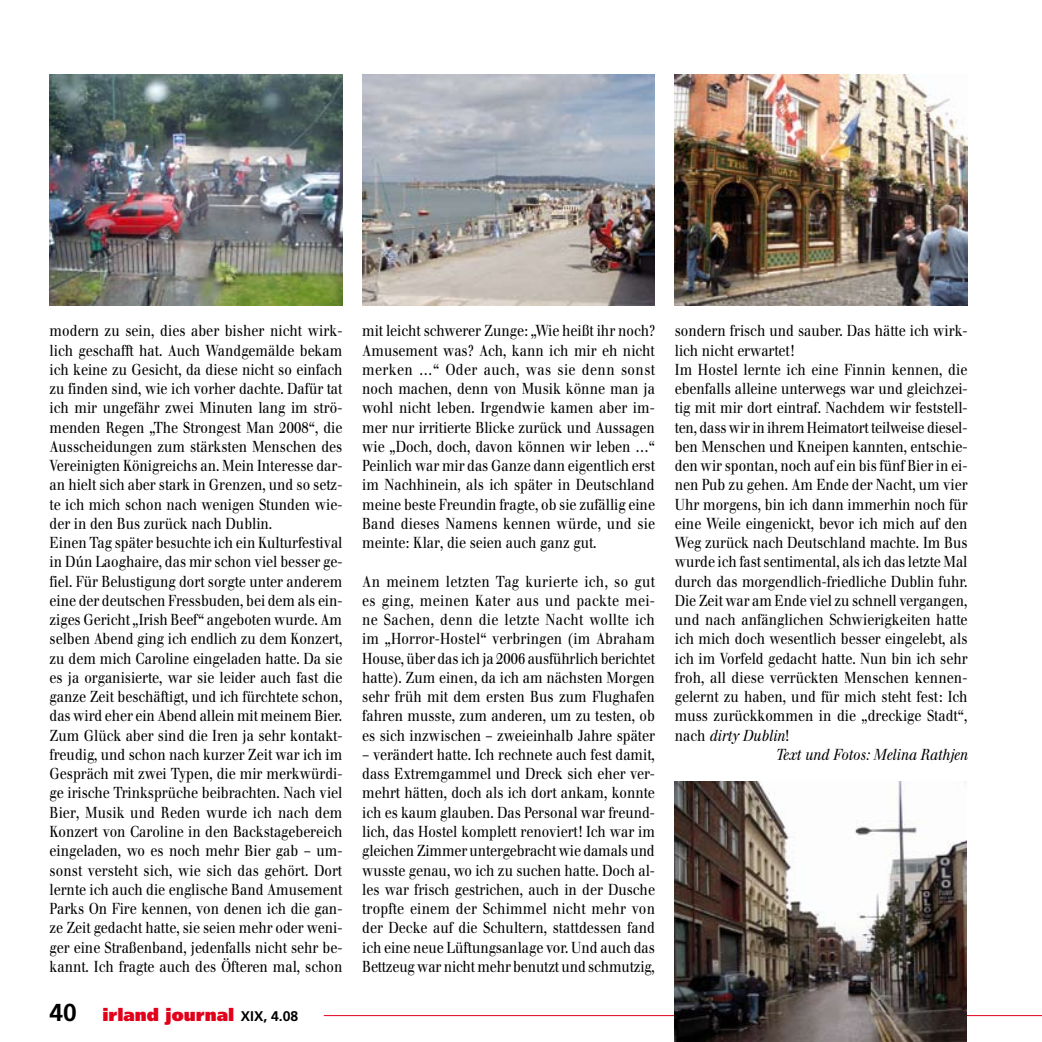
<style>
.page{position:relative;width:1042px;height:1042px;background:#fff}
.page>*{position:absolute;margin:0;border:0;box-sizing:border-box;transform-origin:0 0}
.t1{font:700 24.5px "Frutiger";color:#000}
.t2{font:900 17.5px "Frutiger";color:#e2001a}
.t3{font:15.75px/19.2px "Walbaum";color:#000;text-align:justify;scale:.85 1}
.t4{font:italic 15.75px "Walbaum";color:#000;scale:.85 1}
.s1{font-weight:700;font-size:14px;color:#000}
.s2{font-style:normal}
</style>
<div class="page">
<hr style="left:324px;top:1015px;width:718px;height:1px;background:#e2001a">
<img style="left:50px;top:74px;width:292px;height:231px">
<img style="left:362px;top:74px;width:293px;height:231px">
<img style="left:675px;top:74px;width:292px;height:231px">
<img style="left:675px;top:781px;width:292px;height:261px">
<p class="t3" style="left:50px;top:321px;width:346px;text-align:left">modern zu sein, dies aber bisher nicht wirk&shy;lich geschafft hat. Auch Wandgemälde bekam ich keine zu Gesicht, da diese nicht so einfach zu finden sind, wie ich vorher dachte. Dafür tat ich mir ungefähr zwei Minuten lang im strö&shy;menden Regen „The Strongest Man 2008“, die Ausscheidungen zum stärksten Menschen des Vereinigten Königreichs an. Mein Interesse dar&shy;an hielt sich aber stark in Grenzen, und so setz&shy;te ich mich schon nach wenigen Stunden wie&shy;der in den Bus zurück nach Dublin.<br>Einen Tag später besuchte ich ein Kulturfestival in Dún Laoghaire, das mir schon viel besser ge&shy;fiel. Für Belustigung dort sorgte unter anderem eine der deutschen Fressbuden, bei dem als ein&shy;ziges Gericht „Irish Beef“ angeboten wurde. Am selben Abend ging ich endlich zu dem Konzert, zu dem mich Caroline eingeladen hatte. Da sie es ja organisierte, war sie leider auch fast die ganze Zeit beschäftigt, und ich fürchtete schon, das wird eher ein Abend allein mit meinem Bier.<br>Zum Glück aber sind die Iren ja sehr kontakt&shy;freudig, und schon nach kurzer Zeit war ich im Gespräch mit zwei Typen, die mir merkwürdi&shy;ge irische Trinksprüche beibrachten. Nach viel Bier, Musik und Reden wurde ich nach dem Konzert von Caroline in den Backstagebereich eingeladen, wo es noch mehr Bier gab – um&shy;sonst versteht sich, wie sich das gehört. Dort lernte ich auch die englische Band Amusement Parks On Fire kennen, von denen ich die gan&shy;ze Zeit gedacht hatte, sie seien mehr oder weni&shy;ger eine Straßenband, jedenfalls nicht sehr be&shy;kannt. Ich fragte auch des Öfteren mal, schon</p>
<p class="t3" style="left:362px;top:321px;width:346px">mit leicht schwerer Zunge: „Wie heißt ihr noch?<br>Amusement was? Ach, kann ich mir eh nicht merken …“ Oder auch, was sie denn sonst noch machen, denn von Musik könne man ja wohl nicht leben. Irgendwie kamen aber im&shy;mer nur irritierte Blicke zurück und Aussagen wie „Doch, doch, davon können wir leben …“ Peinlich war mir das Ganze dann eigentlich erst im Nachhinein, als ich später in Deutschland meine beste Freundin fragte, ob sie zufällig eine Band dieses Namens kennen würde, und sie meinte: Klar, die seien auch ganz gut.</p>
<p class="t3" style="left:362px;top:572px;width:346px">An meinem letzten Tag kurierte ich, so gut es ging, meinen Kater aus und packte mei&shy;ne Sachen, denn die letzte Nacht wollte ich im „Horror-Hostel“ verbringen (im Abraham House, über das ich ja 2006 ausführlich berichtet hatte). Zum einen, da ich am nächsten Morgen sehr früh mit dem ersten Bus zum Flughafen fahren musste, zum anderen, um zu testen, ob es sich inzwischen – zweieinhalb Jahre später</p>
<p class="t3" style="left:362px;top:745px;width:346px">– verändert hatte. Ich rechnete auch fest damit, dass Extremgammel und Dreck sich eher ver&shy;mehrt hätten, doch als ich dort ankam, konnte ich es kaum glauben. Das Personal war freund&shy;lich, das Hostel komplett renoviert! Ich war im gleichen Zimmer untergebracht wie damals und wusste genau, wo ich zu suchen hatte. Doch al&shy;les war frisch gestrichen, auch in der Dusche tropfte einem der Schimmel nicht mehr von der Decke auf die Schultern, stattdessen fand ich eine neue Lüftungsanlage vor. Und auch das Bettzeug war nicht mehr benutzt und schmutzig,</p>
<h1 class="t1" style="left:50px;top:998px;width:29px">40</h1>
<p class="t2" style="left:102px;top:1004px;width:197px">irland journal <span class="s1">XIX, 4.08</span></p>
<p class="t3" style="left:675px;top:321px;width:346px">sondern frisch und sauber. Das hätte ich wirk-</p>
<p class="t3" style="left:675px;top:341px;width:142px">lich nicht erwartet!</p>
<p class="t3" style="left:675px;top:360px;width:346px">Im Hostel lernte ich eine Finnin kennen, die</p>
<p class="t3" style="left:675px;top:379px;width:346px">ebenfalls alleine unterwegs war und gleichzei-</p>
<p class="t3" style="left:675px;top:398px;width:346px">tig mit mir dort eintraf. Nachdem wir feststell-</p>
<p class="t3" style="left:675px;top:418px;width:346px">ten, dass wir in ihrem Heimatort teilweise diesel-</p>
<p class="t3" style="left:675px;top:437px;width:346px">ben Menschen und Kneipen kannten, entschie-</p>
<p class="t3" style="left:675px;top:456px;width:346px">den wir spontan, noch auf ein bis fünf Bier in ei-</p>
<p class="t3" style="left:675px;top:475px;width:346px">nen Pub zu gehen. Am Ende der Nacht, um vier</p>
<p class="t3" style="left:675px;top:495px;width:346px">Uhr morgens, bin ich dann immerhin noch für</p>
<p class="t3" style="left:675px;top:514px;width:346px">eine Weile eingenickt, bevor ich mich auf den</p>
<p class="t3" style="left:675px;top:533px;width:346px">Weg zurück nach Deutschland machte. Im Bus</p>
<p class="t3" style="left:675px;top:552px;width:346px">wurde ich fast sentimental, als ich das letzte Mal</p>
<p class="t3" style="left:675px;top:572px;width:346px">durch das morgendlich-friedliche Dublin fuhr.</p>
<p class="t3" style="left:675px;top:591px;width:346px">Die Zeit war am Ende viel zu schnell vergangen,</p>
<p class="t3" style="left:675px;top:610px;width:346px">und nach anfänglichen Schwierigkeiten hatte</p>
<p class="t3" style="left:675px;top:629px;width:346px">ich mich doch wesentlich besser eingelebt, als</p>
<p class="t3" style="left:675px;top:649px;width:346px">ich im Vorfeld gedacht hatte. Nun bin ich sehr</p>
<p class="t3" style="left:675px;top:668px;width:346px">froh, all diese verrückten Menschen kennen-</p>
<p class="t3" style="left:675px;top:687px;width:346px">gelernt zu haben, und für mich steht fest: Ich</p>
<p class="t3" style="left:675px;top:706px;width:346px">muss zurückkommen in die „dreckige Stadt“,</p>
<p class="t4" style="left:675px;top:726px;width:136px"><span class="s2">nach</span> dirty Dublin<span class="s2">!</span></p>
<p class="t4" style="left:775px;top:745px;width:228px">Text und Fotos: Melina Rathjen</p>
</div>
